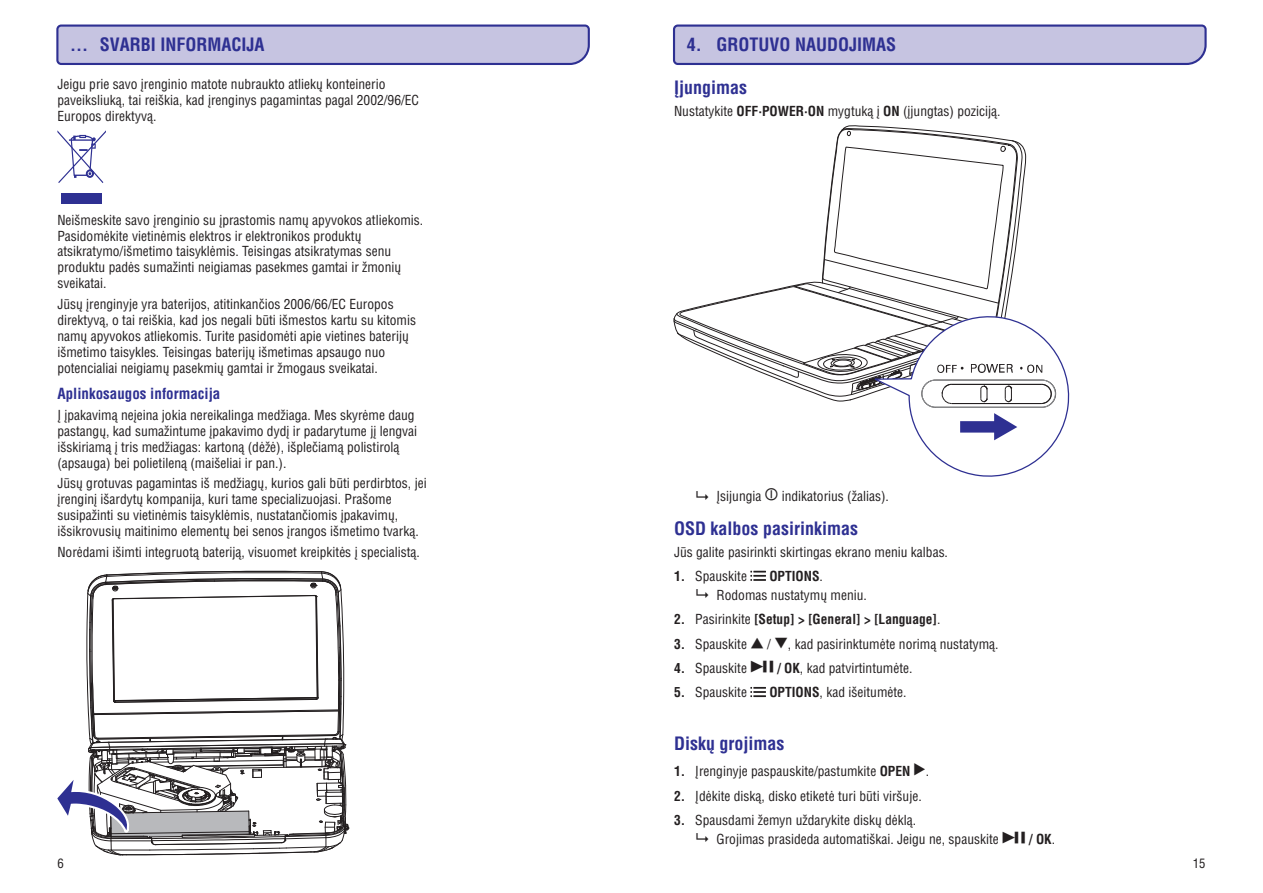
<style>
.page{position:relative;width:1263px;height:893px;background:#fff}
.page>*{position:absolute;margin:0;border:0;box-sizing:border-box;transform-origin:0 0}
.t1{font:700 18px "Rim Helvetica Condensed";color:#2e3092}
.t2{font:700 15px "Rim Helvetica Condensed";color:#2e3092}
.t3{font:13.5px/15.9px "Rim Helvetica Condensed";color:#231f20}
.t4{font:700 13.5px/24.3px "Rim Helvetica Condensed";color:#231f20;text-align:justify}
.t5{font:12.75px "Rim Helvetica Condensed";color:#231f20}
.s1{font-weight:700}
.s2{font-weight:400}
</style>
<div class="page">
<svg style="left:56px;top:25px;width:534px;height:40px;background:#b7b5d9"></svg>
<svg style="left:57px;top:130px;width:49px;height:53px"></svg>
<div style="left:62px;top:194px;width:40px;height:10px;background:#2e3092"></div>
<svg style="left:57px;top:570px;width:292px;height:286px"></svg>
<svg style="left:750px;top:571px;width:16px;height:10px"></svg>
<svg style="left:750px;top:687px;width:16px;height:10px"></svg>
<svg style="left:673px;top:25px;width:534px;height:40px;background:#b6b5d9"></svg>
<svg style="left:673px;top:128px;width:397px;height:349px"></svg>
<h1 class="t1" style="left:70px;top:38px;width:196px">... SVARBI INFORMACIJA</h1>
<p class="t3" style="left:57px;top:78px;width:363px">Jeigu prie savo árenginio matote nubraukto atliekø konteinerio paveiksliukà, tai reiðkia, kad árenginys pagamintas pagal 2002/96/EC<br>Europos direktyvà.</p>
<p class="t3" style="left:57px;top:213px;width:367px">Neiðmeskite savo árenginio su áprastomis namø apyvokos atliekomis.<br>Pasidomëkite vietinëmis elektros ir elektronikos produktø atsikratymo/iðmetimo taisyklëmis. Teisingas atsikratymas senu produktu padës sumaþinti neigiamas pasekmes gamtai ir þmoniø sveikatai.</p>
<p class="t3" style="left:57px;top:297px;width:360px">Jûsø árenginyje yra baterijos, atitinkanèios 2006/66/EC Europos direktyvà, o tai reiðkia, kad jos negali bûti iðmestos kartu su kitomis namø apyvokos atliekomis. Turite pasidomëti apie vietines baterijø iðmetimo taisykles. Teisingas baterijø iðmetimas apsaugo nuo potencialiai neigiamø pasekmiø gamtai ir þmogaus sveikatai.</p>
<p class="t3" style="left:57px;top:408px;width:361px">Á ápakavimà neáeina jokia nereikalinga medþiaga. Mes skyrëme daug pastangø, kad sumaþintume ápakavimo dydá ir padarytume já lengvai iðskiriamà á tris medþiagas: kartonà (dëþë), iðpleèiamà polistirolà (apsauga) bei polietilenà (maiðeliai ir pan.).</p>
<p class="t3" style="left:57px;top:477px;width:371px">Jûsø grotuvas pagamintas ið medþiagø, kurios gali bûti perdirbtos, jei árenginá iðardytø kompanija, kuri tame specializuojasi. Praðome susipaþinti su vietinëmis taisyklëmis, nustatanèiomis ápakavimø, iðsikrovusiø maitinimo elementø bei senos árangos iðmetimo tvarkà.</p>
<p class="t3" style="left:57px;top:545px;width:364px">Norëdami iðimti integruotà baterijà, visuomet kreipkitës á specialistà.</p>
<p class="t2" style="left:57px;top:387px;width:164px">Aplinkosaugos informacija</p>
<p class="t5" style="left:57px;top:858px;width:8px">6</p>
<h1 class="t1" style="left:687px;top:38px;width:211px">4. GROTUVO NAUDOJIMAS</h1>
<h1 class="t1" style="left:674px;top:80px;width:75px">Ájungimas</h1>
<p class="t3" style="left:674px;top:104px;width:328px">Nustatykite <span class="s1">OFF·POWER·ON</span> mygtukà á <span class="s1">ON</span> (ájungtas) pozicijà.</p>
<p class="t3" style="left:716px;top:490px;width:46px">Ásijungia</p>
<p class="t3" style="left:782px;top:490px;width:109px">indikatorius (þalias).</p>
<h1 class="t1" style="left:674px;top:521px;width:185px">OSD kalbos pasirinkimas</h1>
<p class="t3" style="left:695px;top:541px;width:254px;line-height:23.9px;text-indent:-21px">Jûs galite pasirinkti skirtingas ekrano meniu kalbas.<br>Spauskite</p>
<p class="t3" style="left:716px;top:568px;width:152px;line-height:18.8px;text-indent:53px"><span class="s1">OPTIONS</span>.<br>Rodomas nustatymø meniu.</p>
<p class="t4" style="left:695px;top:608px;width:247px"><span class="s2">Pasirinkite</span> [Setup] &gt; [General] &gt; [Language]<span class="s2">.<br>Spauskite</span></p>
<p class="t4" style="left:674px;top:565px;width:13px">1.</p>
<p class="t4" style="left:674px;top:608px;width:13px">2.<br>3.<br>4.<br>5.</p>
<p class="t3" style="left:767px;top:637px;width:5px">/</p>
<p class="t3" style="left:788px;top:637px;width:212px">, kad pasirinktumëte norimà nustatymà.</p>
<p class="t3" style="left:695px;top:661px;width:53px">Spauskite</p>
<p class="t3" style="left:777px;top:661px;width:137px"><span class="s1">/ OK</span>, kad patvirtintumëte.</p>
<p class="t3" style="left:695px;top:685px;width:53px">Spauskite</p>
<p class="t3" style="left:769px;top:685px;width:139px"><span class="s1">OPTIONS</span>, kad iðeitumëte.</p>
<h1 class="t1" style="left:674px;top:737px;width:112px">Diskø grojimas</h1>
<p class="t4" style="left:674px;top:760px;width:13px">1.<br>2.<br>3.</p>
<p class="t3" style="left:695px;top:764px;width:217px">Árenginyje paspauskite/pastumkite <span class="s1">OPEN</span></p>
<p class="t3" style="left:926px;top:764px;width:5px">.</p>
<p class="t3" style="left:695px;top:785px;width:228px;line-height:24.3px">Ádëkite diskà, disko etiketë turi bûti virðuje.<br>Spausdami þemyn uþdarykite diskø dëklà.</p>
<p class="t3" style="left:716px;top:832px;width:284px">Grojimas prasideda automatiðkai. Jeigu ne, spauskite</p>
<p class="t4" style="left:1029px;top:828px;width:28px">/ OK<span class="s2">.</span></p>
<p class="t5" style="left:1193px;top:858px;width:14px">15</p>
</div>
